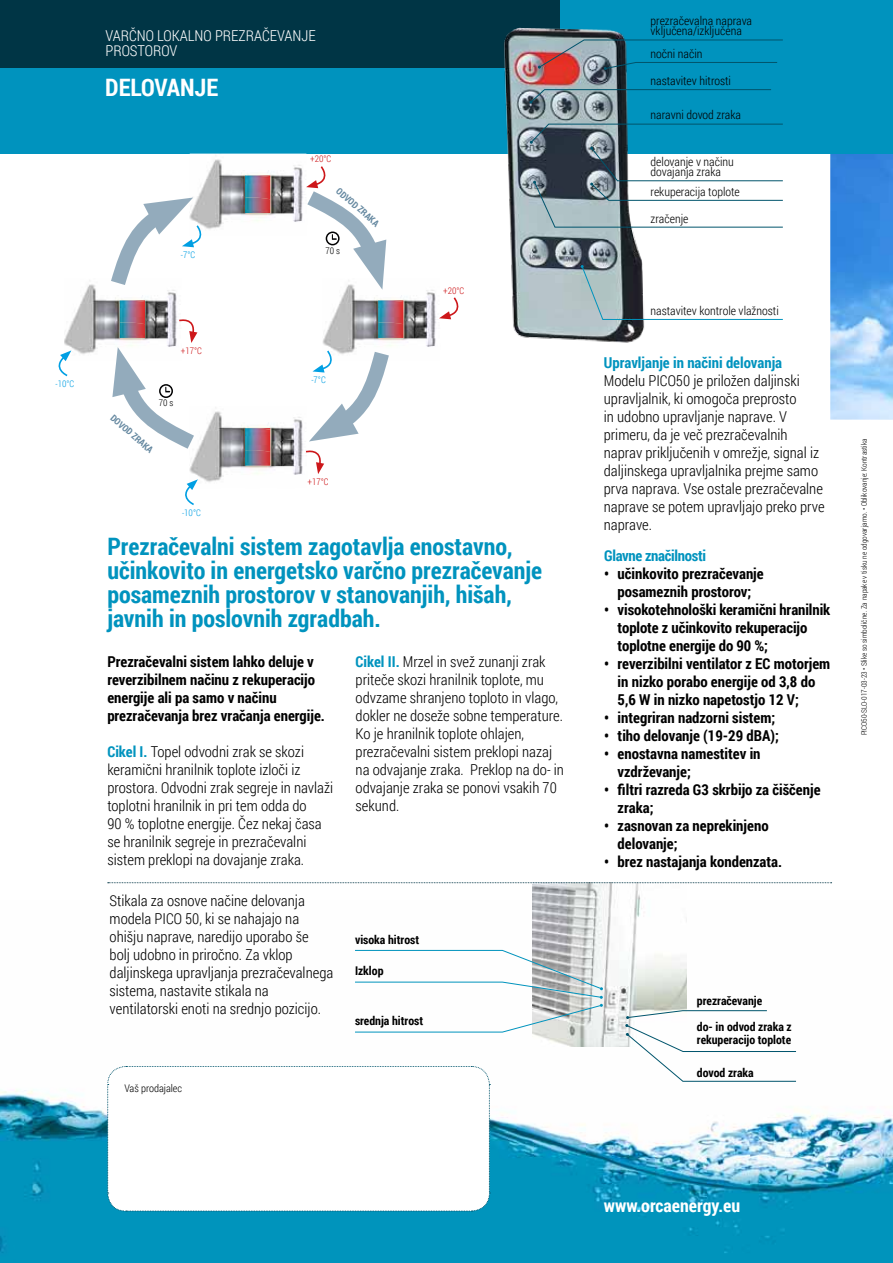
<style>
.page{position:relative;width:893px;height:1263px;background:#fff}
.page>*{position:absolute;margin:0;border:0;box-sizing:border-box;transform-origin:0 0}
.t1{font:700 24px/24px "Roboto Condensed";color:#0093be}
.t2{font:700 24px "Roboto Condensed";color:#fff}
.t3{font:700 18px "Roboto Condensed";color:#fff}
.t4{font:300 15px/18px "Roboto Condensed";color:#000}
.t5{font:700 15px/18px "Roboto Condensed";color:#000}
.t6{font:300 15px/15px "Roboto Condensed";color:#fff}
.t7{font:700 15px "Roboto Condensed";color:#0093be}
.t8{font:700 15px "Roboto Condensed";letter-spacing:-.02em;color:#0093be}
.t9{font:300 12px/10.5px "Roboto Condensed";color:#000}
.t10{font:700 12px/13.2px "Roboto Condensed";color:#000}
.t11{font:300 10.5px "Roboto Condensed";color:#000}
.t12{font:700 9.15px "Roboto Condensed";color:#6588a0}
.t13{font:300 9.15px "Roboto Condensed";color:#cd171a}
.t14{font:300 9.15px "Roboto Condensed";color:#009fe3}
.t15{font:300 9.15px "Roboto Condensed";color:#000}
.t16{font:300 7.5px "Roboto Condensed";color:#000}
.s1{font-weight:700;color:#0093be}
</style>
<div class="page">
<img style="left:0;top:901px;width:893px;height:362px">
<svg style="left:107px;top:1066px;width:383px;height:146px"></svg>
<img style="left:830px;top:153px;width:63px;height:267px">
<div style="left:0;top:0;width:893px;height:153px;background:#0093be"></div>
<div style="left:0;top:0;width:559px;height:68px;background:#003545"></div>
<img style="left:533px;top:883px;width:154px;height:163px">
<svg style="left:625px;top:1010px;width:172px;height:72px"></svg>
<svg style="left:354px;top:950px;width:249px;height:83px"></svg>
<svg style="left:108px;top:882px;width:724px;height:1px"></svg>
<img style="left:504px;top:15px;width:124px;height:108px">
<svg style="left:538px;top:39px;width:245px;height:31px"></svg>
<svg style="left:529px;top:89px;width:242px;height:15px"></svg>
<img style="left:64px;top:284px;width:44px;height:70px">
<svg style="left:108px;top:123px;width:676px;height:382px"></svg>
<svg style="left:58px;top:350px;width:13px;height:27px"></svg>
<p class="t14" style="left:56px;top:377px;width:20px">-10°C</p>
<p class="t6" style="left:105px;top:28px;width:212px">VARČNO LOKALNO PREZRAČEVANJE<br>PROSTOROV</p>
<h1 class="t2" style="left:105px;top:71px;width:113px">DELOVANJE</h1>
<p class="t13" style="left:310px;top:153px;width:23px">+20°C</p>
<p class="t14" style="left:181px;top:248px;width:16px">-7°C</p>
<p class="t13" style="left:181px;top:344px;width:23px">+17°C</p>
<p class="t15" style="left:159px;top:397px;width:16px">70 s</p>
<p class="t12" style="left:116px;top:411px;width:55px;rotate:41deg">DOVOD ZRAKA</p>
<p class="t14" style="left:182px;top:506px;width:20px">-10°C</p>
<p class="t12" style="left:342px;top:185px;width:55px;rotate:41deg">ODVOD ZRAKA</p>
<p class="t15" style="left:325px;top:244px;width:16px">70 s</p>
<p class="t14" style="left:311px;top:374px;width:16px">-7°C</p>
<p class="t13" style="left:308px;top:476px;width:23px">+17°C</p>
<p class="t13" style="left:443px;top:284px;width:23px">+20°C</p>
<h1 class="t1" style="left:107px;top:534px;width:436px">Prezračevalni sistem zagotavlja enostavno, učinkovito in energetsko varčno prezračevanje posameznih prostorov v stanovanjih, hišah, javnih in poslovnih zgradbah.</h1>
<p class="t5" style="left:107px;top:652px;width:219px">Prezračevalni sistem lahko deluje v reverzibilnem načinu z rekuperacijo energije ali pa samo v načinu prezračevanja brez vračanja energije.</p>
<p class="t4" style="left:107px;top:743px;width:227px"><span class="s1">Cikel I .</span> Topel odvodni zrak se skozi keramični hranilnik toplote izloči iz prostora. Odvodni zrak segreje in navlaži toplotni hranilnik in pri tem odda do<br>90 % toplotne energije. Čez nekaj časa se hranilnik segreje in prezračevalni sistem preklopi na dovajanje zraka.</p>
<p class="t4" style="left:110px;top:891px;width:225px">Stikala za osnove načine delovanja modela PICO 50, ki se nahajajo na ohišju naprave, naredijo uporabo še<br>bolj udobno in priročno. Za vklop daljinskega upravljanja prezračevalnega sistema, nastavite stikala na ventilatorski enoti na srednjo pozicijo.</p>
<p class="t11" style="left:124px;top:1080px;width:59px">Vaš prodajalec</p>
<p class="t4" style="left:356px;top:653px;width:210px"><span class="s1">Cikel II.</span> Mrzel in svež zunanji zrak priteče skozi hranilnik toplote, mu odvzame shranjeno toploto in vlago, dokler ne doseže sobne temperature.<br>Ko je hranilnik toplote ohlajen, prezračevalni sistem preklopi nazaj na odvajanje zraka. Preklop na do- in odvajanje zraka se ponovi vsakih 70 sekund.</p>
<p class="t10" style="left:355px;top:932px;width:66px">visoka hitrost</p>
<p class="t10" style="left:355px;top:964px;width:30px">Izklop</p>
<p class="t10" style="left:355px;top:1014px;width:70px">srednja hitrost</p>
<p class="t9" style="left:651px;top:15px;width:103px">prezračevalna naprava vključena/izključena</p>
<p class="t9" style="left:651px;top:48px;width:53px">nočni način</p>
<p class="t9" style="left:651px;top:75px;width:82px">nastavitev hitrosti</p>
<p class="t9" style="left:651px;top:110px;width:92px">naravni dovod zraka</p>
<p class="t9" style="left:651px;top:156px;width:85px">delovanje v načinu dovajanja zraka</p>
<p class="t9" style="left:651px;top:186px;width:91px">rekuperacija toplote</p>
<p class="t9" style="left:651px;top:213px;width:39px">zračenje</p>
<p class="t9" style="left:651px;top:305px;width:130px">nastavitev kontrole vlažnosti</p>
<p class="t7" style="left:604px;top:352px;width:180px">Upravljanje in načini delovanja</p>
<p class="t4" style="left:604px;top:371px;width:222px">Modelu PICO50 je priložen daljinski upravljalnik, ki omogoča preprosto<br>in udobno upravljanje naprave. V primeru, da je več prezračevalnih naprav priključenih v omrežje, signal iz daljinskega upravljalnika prejme samo prva naprava. Vse ostale prezračevalne naprave se potem upravljajo preko prve naprave.</p>
<p class="t8" style="left:604px;top:545px;width:104px">Glavne značilnosti</p>
<p class="t5" style="left:604px;top:564px;width:161px;text-align:center">• učinkovito prezračevanje posameznih prostorov;</p>
<p class="t5" style="left:618px;top:600px;width:214px;text-indent:-14px">• visokotehnološki keramični hranilnik toplote z učinkovito rekuperacijo toplotne energije do 90 %;</p>
<p class="t5" style="left:618px;top:654px;width:214px;text-indent:-14px">• reverzibilni ventilator z EC motorjem in nizko porabo energije od 3,8 do<br>5,6 W in nizko napetostjo 12 V;</p>
<p class="t5" style="left:604px;top:708px;width:173px">• integriran nadzorni sistem;</p>
<p class="t5" style="left:604px;top:726px;width:176px">• tiho delovanje (19-29 dBA);</p>
<p class="t5" style="left:618px;top:744px;width:145px;text-indent:-14px">• enostavna namestitev in vzdrževanje;</p>
<p class="t5" style="left:618px;top:780px;width:204px;text-indent:-14px">• filtri razreda G3 skrbijo za čiščenje zraka;</p>
<p class="t5" style="left:618px;top:816px;width:153px;text-indent:-14px">• zasnovan za neprekinjeno delovanje;</p>
<p class="t5" style="left:604px;top:852px;width:180px">• brez nastajanja kondenzata.</p>
<p class="t16" style="left:859px;top:735px;width:298px;rotate:-90deg">PICO50-SLO-017-03-23 • Slike so simbolične. Za napake v tisku ne odgovarjamo. • Oblikovanje: Kontrastika</p>
<p class="t10" style="left:697px;top:994px;width:67px">prezračevanje</p>
<p class="t10" style="left:697px;top:1020px;width:96px">do- in odvod zraka z rekuperacijo toplote</p>
<p class="t10" style="left:697px;top:1065px;width:58px">dovod zraka</p>
<p class="t3" style="left:604px;top:1193px;width:138px">www.orcaenergy.eu</p>
</div>
